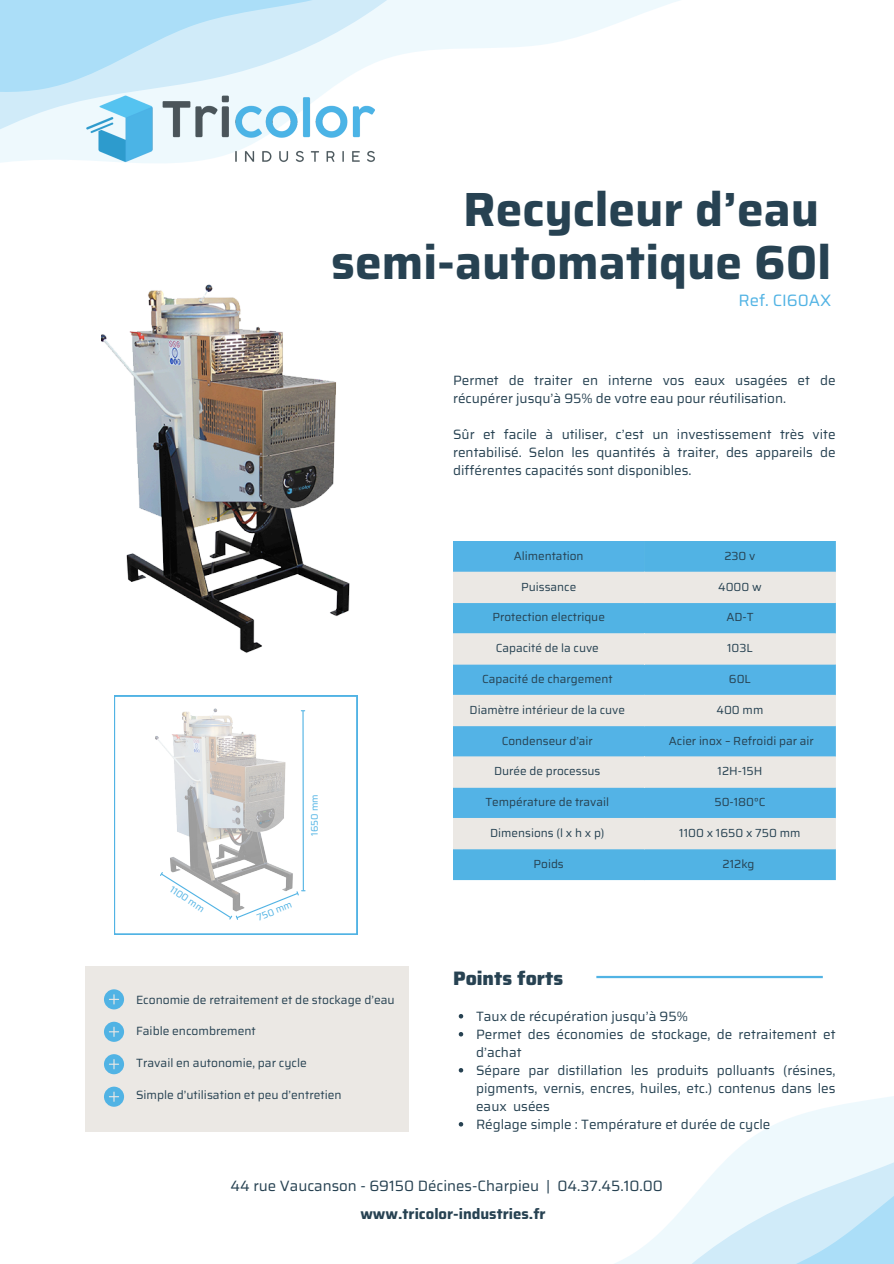
<style>
.page{position:relative;width:894px;height:1264px;background:#fff}
.page>*{position:absolute;margin:0;border:0;box-sizing:border-box;transform-origin:0 0}
.t1{font:700 48px "Saira";color:#274252}
.t2{font:800 19.5px "Saira";color:#274252}
.t3{font:16.5px "Saira";color:#51b3e4}
.t4{font:15px "Saira";color:#274252}
.t5{font:700 15px "Saira";color:#274252}
.t6{font:13.5px/18px "Saira";color:#274252}
.t7{font:12px "Saira";color:#274252}
.t8{font:11.7px "Saira";color:#274252}
.t9{font:9.6px "Saira";color:#51b3e4}
</style>
<div class="page">
<svg style="left:0;top:145px;width:72px;height:18px"></svg>
<svg style="left:0;top:0;width:680px;height:145px"></svg>
<div style="left:453px;top:541px;width:382px;height:30px;background:#53b3e6"></div>
<svg style="left:453px;top:571px;width:382px;height:264px;background:#a4cfe4"></svg>
<svg style="left:114px;top:695px;width:243px;height:239px"></svg>
<svg style="left:162px;top:835px;width:674px;height:100px"></svg>
<svg style="left:210px;top:917px;width:626px;height:64px"></svg>
<svg style="left:408px;top:1033px;width:485px;height:230px"></svg>
<img style="left:101px;top:284px;width:249px;height:369px">
<img style="left:282px;top:481px;width:34px;height:18px">
<img style="left:156px;top:706px;width:159px;height:217px">
<hr style="left:302px;top:711px;width:2px;height:179px;background:#51b3e4">
<svg style="left:159px;top:871px;width:146px;height:49px"></svg>
<img style="left:257px;top:818px;width:16px;height:8px">
<img style="left:72px;top:84px;width:316px;height:79px">
<div style="left:85px;top:966px;width:323px;height:166px;background:#ebe8e4"></div>
<svg style="left:104px;top:989px;width:20px;height:20px"></svg>
<svg style="left:104px;top:1021px;width:20px;height:20px"></svg>
<svg style="left:104px;top:1054px;width:20px;height:20px"></svg>
<svg style="left:104px;top:1086px;width:20px;height:20px"></svg>
<svg style="left:458px;top:1014px;width:5px;height:4px"></svg>
<svg style="left:458px;top:1032px;width:5px;height:4px"></svg>
<svg style="left:458px;top:1067px;width:5px;height:5px"></svg>
<svg style="left:458px;top:1121px;width:5px;height:5px"></svg>
<hr style="left:596px;top:975px;width:226px;height:3px;background:#51b3e4">
<p class="t1" style="left:463px;top:171px;width:357px">Recycleur d’eau</p>
<p class="t1" style="left:331px;top:224px;width:501px">semi-automatique 60l</p>
<p class="t3" style="left:738px;top:287px;width:94px">Ref. CI60AX</p>
<p class="t9" style="left:175px;top:881px;width:41px;rotate:34deg">1100 mm</p>
<p class="t9" style="left:307px;top:835px;width:43px;rotate:-90deg">1650 mm</p>
<p class="t9" style="left:254px;top:910px;width:38px;rotate:-22deg">750 mm</p>
<p class="t7" style="left:136px;top:989px;width:260px">Economie de retraitement et de stockage d’eau</p>
<p class="t7" style="left:136px;top:1021px;width:121px">Faible encombrement</p>
<h2 class="t7" style="left:136px;top:1053px;width:172px">Travail en autonomie, par cycle</h2>
<p class="t7" style="left:136px;top:1085px;width:207px">Simple d’utilisation et peu d’entretien</p>
<p class="t6" style="left:453px;top:371px;width:384px">Permet de traiter en interne vos eaux usagées et de récupérer jusqu’à 95% de votre eau pour réutilisation.</p>
<p class="t6" style="left:453px;top:425px;width:384px;text-align:justify">Sûr et facile à utiliser, c’est un investissement très vite rentabilisé. Selon les quantités à traiter, des appareils de différentes capacités sont disponibles.</p>
<p class="t8" style="left:513px;top:546px;width:71px">Alimentation</p>
<p class="t8" style="left:724px;top:546px;width:33px">230 v</p>
<h1 class="t8" style="left:521px;top:577px;width:57px">Puissance</h1>
<h1 class="t8" style="left:718px;top:577px;width:45px">4000 w</h1>
<h4 class="t8" style="left:492px;top:608px;width:114px">Protection electrique</h4>
<p class="t8" style="left:726px;top:608px;width:29px">AD-T</p>
<p class="t8" style="left:495px;top:639px;width:105px">Capacité de la cuve</p>
<h5 class="t8" style="left:726px;top:639px;width:27px">103L</h5>
<h5 class="t8" style="left:482px;top:669px;width:132px">Capacité de chargement</h5>
<p class="t8" style="left:728px;top:669px;width:23px">60L</p>
<p class="t8" style="left:469px;top:700px;width:157px">Diamètre intérieur de la cuve</p>
<p class="t8" style="left:716px;top:700px;width:48px">400 mm</p>
<p class="t8" style="left:501px;top:731px;width:93px">Condenseur d’air</p>
<p class="t8" style="left:668px;top:731px;width:146px">Acier inox – Refroidi par air</p>
<p class="t8" style="left:494px;top:762px;width:108px">Durée de processus</p>
<p class="t8" style="left:717px;top:762px;width:46px">12H-15H</p>
<p class="t8" style="left:485px;top:792px;width:125px">Température de travail</p>
<p class="t8" style="left:714px;top:792px;width:53px">50-180°C</p>
<p class="t8" style="left:490px;top:823px;width:116px">Dimensions (l x h x p)</p>
<p class="t8" style="left:679px;top:823px;width:123px">1100 x 1650 x 750 mm</p>
<p class="t8" style="left:533px;top:854px;width:32px">Poids</p>
<p class="t8" style="left:722px;top:854px;width:34px">212kg</p>
<p class="t2" style="left:453px;top:962px;width:111px">Points forts</p>
<p class="t6" style="left:476px;top:1007px;width:213px">Taux de récupération jusqu’à 95%</p>
<p class="t6" style="left:476px;top:1025px;width:361px">Permet des économies de stockage, de retraitement et d’achat</p>
<h4 class="t6" style="left:476px;top:1061px;width:361px;text-align:justify">Sépare par distillation les produits polluants (résines, pigments, vernis, encres, huiles, etc.) contenus dans les eaux usées</h4>
<h3 class="t6" style="left:476px;top:1115px;width:296px">Réglage simple : Température et durée de cycle</h3>
<p class="t4" style="left:230px;top:1174px;width:434px">44 rue Vaucanson - 69150 Décines-Charpieu | 04.37.45.10.00</p>
<p class="t5" style="left:360px;top:1202px;width:187px">www.tricolor-industries.fr</p>
</div>
